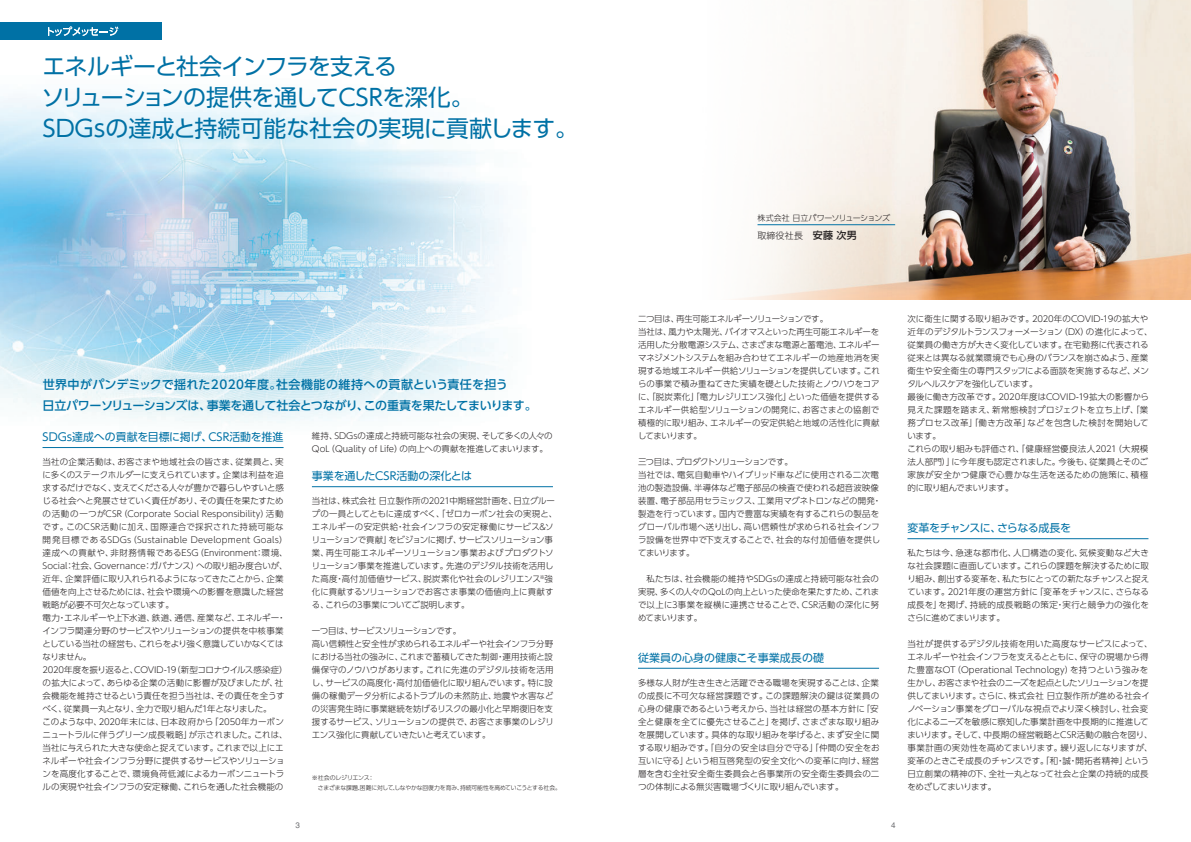
<style>
.page{position:relative;width:1191px;height:842px;background:#fff}
.page>*{position:absolute;margin:0;border:0;box-sizing:border-box;transform-origin:0 0}
.t1{font:23px/31px "UD Shin Go Pro";letter-spacing:-.025em;color:#0071a5}
.t2{font:500 12px/21px "UD Shin Go Pro";letter-spacing:-.01em;color:#0071a5}
.t3{font:11px "UD Shin Go Pro";color:#0071a5}
.t4{font:11px "UD Shin Go Pro";letter-spacing:-.045em;color:#0071a5}
.t5{font:300 9px "UD Shin Go Pro";letter-spacing:.015em;color:#231f20}
.t6{font:300 8.5px/13px "UD Shin Go Pro";letter-spacing:-.005em;color:#231f20}
.t7{font:300 8px "UD Shin Go Pro";letter-spacing:-.045em;color:#231f20}
.t8{font:8px "Helvetica LT Std";color:#6c6d70}
.t9{font:300 6px/10px "UD Shin Go Pro";letter-spacing:-.03em;color:#231f20}
.s1{font-weight:500;font-size:10px}
</style>
<div class="page">
<img style="left:0;top:96px;width:505px;height:328px">
<img style="left:738px;top:0;width:453px;height:299px">
<hr style="left:43px;top:447px;width:240px;height:1px;background:#0071a5">
<hr style="left:312px;top:486px;width:241px;height:1px;background:#0071a5">
<hr style="left:638px;top:668px;width:241px;height:1px;background:#0071a5">
<hr style="left:907px;top:538px;width:241px;height:1px;background:#0071a5">
<div style="left:0;top:23px;width:162px;height:17px;background:#0071a5"></div>
<svg style="left:48px;top:26px;width:70px;height:10px"></svg>
<hr style="left:757px;top:225px;width:138px;height:1px;background:#0071a5">
<h1 class="t1" style="left:41px;top:50px;width:538px">エネルギーと社会インフラを支える<br>ソリューションの提供を通してCSRを深化。<br>SDGｓの達成と持続可能な社会の実現に貢献します。</h1>
<h2 class="t2" style="left:43px;top:374px;width:495px">世界中がパンデミックで揺れた2020年度｡社会機能の維持への貢献という責任を担う<br>日立パワーソリューションズは、事業を通して社会とつながり、この重責を果たしてまいります。</h2>
<p class="t3" style="left:43px;top:428px;width:242px">SDGs達成への貢献を目標に掲げ、CSR活動を推進</p>
<p class="t6" style="left:43px;top:455px;width:247px">当社の企業活動は、お客さまや地域社会の皆さま、従業員と、実に多くのステークホルダーに支えられています。企業は利益を追求するだけでなく、支えてくださる人々が豊かで暮らしやすいと感じる社会へと発展させていく責任があり、その責任を果たすための活動の一つがCSR（Corporate Social Responsibility）活動です。このCSR活動に加え、国際連合で採択された持続可能な開発目標であるSDGs（Sustainable Development Goals）達成への貢献や、非財務情報であるESG（Environment：環境、Social：社会、Governance：ガバナンス）への取り組み度合いが、近年、企業評価に取り入れられるようになってきたことから、企業価値を向上させるためには、社会や環境への影響を意識した経営戦略が必要不可欠となっています。<br>電力・エネルギーや上下水道、鉄道、通信、産業など、エネルギー・インフラ関連分野のサービスやソリューションの提供を中核事業としている当社の経営も、これらをより強く意識していかなくてはなりません。<br>2020年度を振り返ると、COVID-19（新型コロナウイルス感染症）の拡大によって、あらゆる企業の活動に影響が及びましたが、社会機能を維持させるという責任を担う当社は、その責任を全うすべく、従業員一丸となり、全力で取り組んだ1年となりました。<br>このような中、2020年末には、日本政府から「2050年カーボンニュートラルに伴うグリーン成長戦略」が示されました。これは、当社に与えられた大きな使命と捉えています。これまで以上にエネルギーや社会インフラ分野に提供するサービスやソリューションを高度化することで、環境負荷低減によるカーボンニュートラルの実現や社会インフラの安定稼働、これらを通した社会機能の</p>
<p class="t6" style="left:312px;top:429px;width:242px">維持、SDGsの達成と持続可能な社会の実現、そして多くの人々の<br>QoL（Quality of Life）の向上への貢献を推進してまいります。</p>
<p class="t3" style="left:312px;top:467px;width:162px">事業を通したCSR活動の深化とは</p>
<p class="t6" style="left:312px;top:494px;width:247px">当社は、株式会社 日立製作所の2021中期経営計画を、日立グループの一員としてともに達成すべく、「ゼロカーボン社会の実現と、エネルギーの安定供給・社会インフラの安定稼働にサービス&amp;ソリューションで貢献」をビジョンに掲げ、サービスソリューション事業、再生可能エネルギーソリューション事業およびプロダクトソリューション事業を推進しています。先進のデジタル技術を活用した高度・高付加価値サービス、脱炭素化や社会のレジリエンス<sup>※</sup>強化に貢献するソリューションでお客さま事業の価値向上に貢献する、これらの3事業についてご説明します。</p>
<p class="t6" style="left:312px;top:624px;width:243px">一つ目は、サービスソリューションです。<br>高い信頼性と安全性が求められるエネルギーや社会インフラ分野における当社の強みに、これまで蓄積してきた制御・運用技術と設備保守のノウハウがあります。これに先進のデジタル技術を活用し、サービスの高度化・高付加価値化に取り組んでいます。特に設備の稼働データ分析によるトラブルの未然防止、地震や水害などの災害発生時に事業継続を妨げるリスクの最小化と早期復旧を支援するサービス、ソリューションの提供で、お客さま事業のレジリエンス強化に貢献していきたいと考えています。</p>
<p class="t9" style="left:318px;top:773px;width:245px;text-indent:-6px">※社会のレジリエンス：<br>さまざまな課題、困難に対して、しなやかな回復力を育み、持続可能性を高めていこうとする社会。</p>
<p class="t8" style="left:295px;top:820px;width:6px">3</p>
<p class="t7" style="left:757px;top:211px;width:134px">株式会社 日立パワーソリューションズ</p>
<p class="t5" style="left:757px;top:228px;width:101px">取締役社長 <span class="s1">安藤 次男</span></p>
<p class="t6" style="left:638px;top:312px;width:243px">二つ目は、再生可能エネルギーソリューションです。<br>当社は、風力や太陽光、バイオマスといった再生可能エネルギーを活用した分散電源システム、さまざまな電源と蓄電池、エネルギーマネジメントシステムを組み合わせてエネルギーの地産地消を実現する地域エネルギー供給ソリューションを提供しています。これらの事業で積み重ねてきた実績を礎とした技術とノウハウをコアに、「脱炭素化」「電力レジリエンス強化」といった価値を提供するエネルギー供給型ソリューションの開発に、お客さまとの協創で積極的に取り組み、エネルギーの安定供給と地域の活性化に貢献してまいります。</p>
<p class="t6" style="left:638px;top:455px;width:245px">三つ目は、プロダクトソリューションです。<br>当社では、電気自動車やハイブリッド車などに使用される二次電池の製造設備、半導体など電子部品の検査で使われる超音波映像装置、電子部品用セラミックス、工業用マグネトロンなどの開発・製造を行っています。国内で豊富な実績を有するこれらの製品をグローバル市場へ送り出し、高い信頼性が求められる社会インフラ設備を世界中で下支えすることで、社会的な付加価値を提供してまいります。</p>
<p class="t6" style="left:638px;top:572px;width:243px;text-align:justify">　私たちは、社会機能の維持やSDGsの達成と持続可能な社会の実現、多くの人々のQoLの向上といった使命を果たすため、これまで以上に3事業を縦横に連携させることで、CSR活動の深化に努めてまいります。</p>
<p class="t3" style="left:638px;top:649px;width:187px">従業員の心身の健康こそ事業成長の礎</p>
<p class="t6" style="left:638px;top:676px;width:243px;text-align:justify">多様な人財が生き生きと活躍できる職場を実現することは、企業の成長に不可欠な経営課題です。この課題解決の鍵は従業員の心身の健康であるという考えから、当社は経営の基本方針に「安全と健康を全てに優先させること」を掲げ、さまざまな取り組みを展開しています。具体的な取り組みを挙げると、まず安全に関する取り組みです。「自分の安全は自分で守る」「仲間の安全をお互いに守る」という相互啓発型の安全文化への変革に向け、経営層を含む全社安全衛生委員会と各事業所の安全衛生委員会の二つの体制による無災害職場づくりに取り組んでいます。</p>
<p class="t6" style="left:907px;top:312px;width:247px">次に衛生に関する取り組みです。2020年のCOVID-19の拡大や近年のデジタルトランスフォーメーション（DX）の進化によって、従業員の働き方が大きく変化しています。在宅勤務に代表される従来とは異なる就業環境でも心身のバランスを崩さぬよう、産業衛生や安全衛生の専門スタッフによる面談を実施するなど、メンタルヘルスケアを強化しています。<br>最後に働き方改革です。2020年度はCOVID-19拡大の影響から見えた課題を踏まえ、新常態検討プロジェクトを立ち上げ、「業務プロセス改革」「働き方改革」などを包含した検討を開始しています。<br>これらの取り組みも評価され、「健康経営優良法人2021（大規模法人部門）」に今年度も認定されました。今後も、従業員とそのご家族が安全かつ健康で心豊かな生活を送るための施策に、積極的に取り組んでまいります。</p>
<p class="t4" style="left:907px;top:519px;width:165px">変革をチャンスに、さらなる成長を</p>
<p class="t6" style="left:907px;top:546px;width:243px;text-align:justify">私たちは今、急速な都市化、人口構造の変化、気候変動など大きな社会課題に直面しています。これらの課題を解決するために取り組み、創出する変革を、私たちにとっての新たなチャンスと捉えています。2021年度の運営方針に「変革をチャンスに、さらなる成長を」を掲げ、持続的成長戦略の策定・実行と競争力の強化をさらに進めてまいります。</p>
<p class="t6" style="left:907px;top:637px;width:247px">当社が提供するデジタル技術を用いた高度なサービスによって、エネルギーや社会インフラを支えるとともに、保守の現場から得た豊富なOT（Operational Technology）を持つという強みを生かし、お客さまや社会のニーズを起点としたソリューションを提供してまいります。さらに、株式会社 日立製作所が進める社会イノベーション事業をグローバルな視点でより深く検討し、社会変化によるニーズを敏感に察知した事業計画を中長期的に推進してまいります。そして、中長期の経営戦略とCSR活動の融合を図り、事業計画の実効性を高めてまいります。繰り返しになりますが、変革のときこそ成長のチャンスです。「和・誠・開拓者精神」という日立創業の精神の下、全社一丸となって社会と企業の持続的成長をめざしてまいります。</p>
<p class="t8" style="left:891px;top:820px;width:6px">4</p>
</div>
